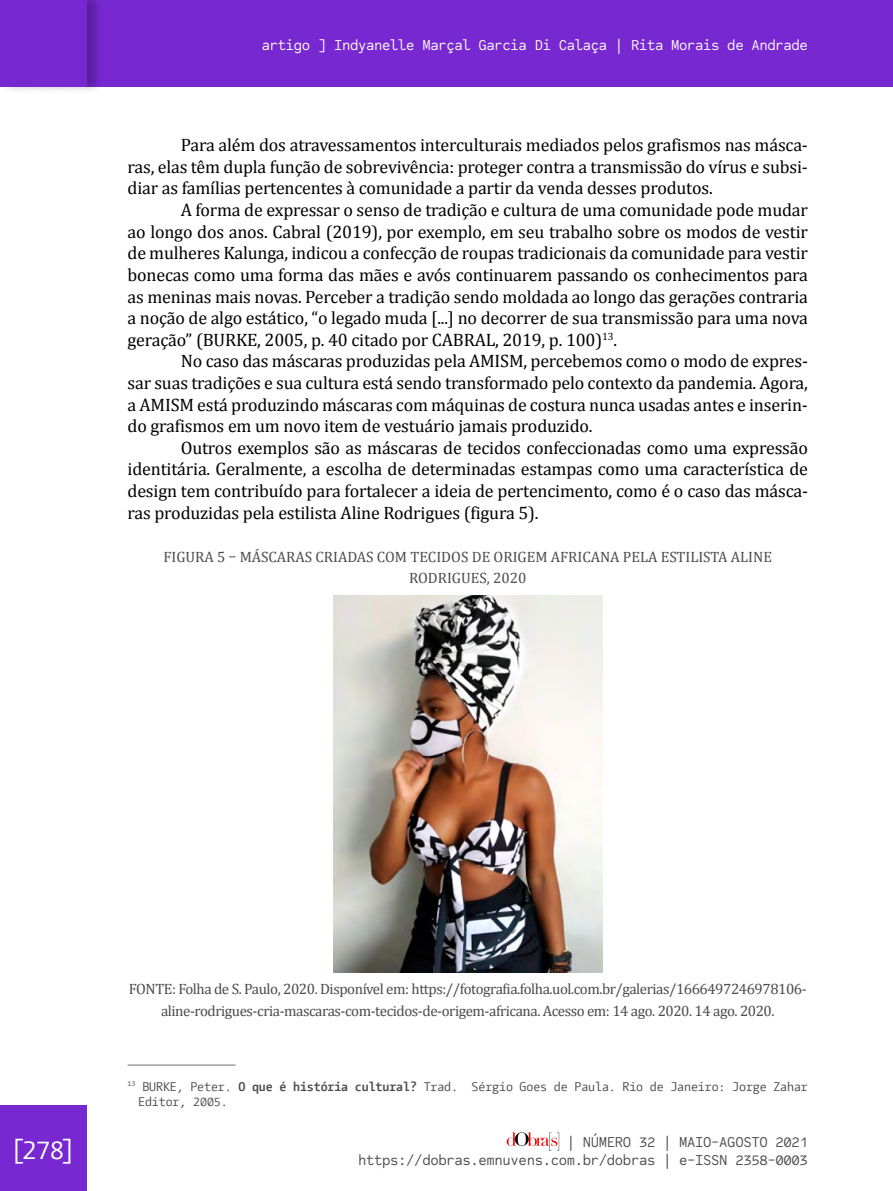
<style>
.page{position:relative;width:893px;height:1191px;background:#fff}
.page>*{position:absolute;margin:0;border:0;box-sizing:border-box;transform-origin:0 0}
.t1{font:27px "Camingo Code";color:#fff}
.t2{font:18px/21.6px "Cambria";letter-spacing:-.01em;color:#000;text-align:justify}
.t3{font:15px/21.6px "Cambria";letter-spacing:-.03em;color:#4b4b4b;text-align:center}
.t4{font:15px/21.6px "Cambria";color:#4b4b4b;text-align:center}
.t5{font:15px/18px "Code Saver";letter-spacing:-.025em;color:#4b4b4b;text-align:right}
.t6{font:15px "Code Saver";letter-spacing:-.025em;color:#fff}
.t7{font:12.75px/15.3px "Camingo Code";letter-spacing:-.01em;color:#4b4b4b}
.s1{font-weight:700}
</style>
<div class="page">
<div style="left:0;top:1106px;width:86px;height:85px;background:#7828d0"></div>
<svg style="left:507px;top:1132px;width:52px;height:18px"></svg>
<div style="left:0;top:0;width:893px;height:86px;background:#7828d0"></div>
<div style="left:0;top:0;width:103px;height:95px;background:#000;opacity:.25"></div>
<div style="left:0;top:0;width:86px;height:86px;background:#7828d0"></div>
<img style="left:333px;top:595px;width:269px;height:377px">
<hr style="left:128px;top:1064px;width:108px;height:1px;background:#6f6f6f">
<p class="t6" style="left:262px;top:36px;width:548px">artigo ] Indyanelle Marçal Garcia Di Calaça | Rita Morais de Andrade</p>
<p class="t2" style="left:128px;top:134px;width:682px;text-indent:53px">Para além dos atravessamentos interculturais mediados pelos grafismos nas másca&shy;ras, elas têm dupla função de sobrevivência: proteger contra a transmissão do vírus e subsi&shy;diar as famílias pertencentes à comunidade a partir da venda desses produtos.</p>
<p class="t2" style="left:128px;top:199px;width:682px;text-indent:53px">A forma de expressar o senso de tradição e cultura de uma comunidade pode mudar ao longo dos anos. Cabral (2019), por exemplo, em seu trabalho sobre os modos de vestir de mulheres Kalunga, indicou a confecção de roupas tradicionais da comunidade para vestir bonecas como uma forma das mães e avós continuarem passando os conhecimentos para as meninas mais novas. Perceber a tradição sendo moldada ao longo das gerações contraria a noção de algo estático, “o legado muda [...] no decorrer de sua transmissão para uma nova geração” (BURKE, 2005, p. 40 citado por CABRAL, 2019, p. 100)<sup>13</sup>.</p>
<p class="t2" style="left:128px;top:350px;width:682px;text-indent:53px">No caso das máscaras produzidas pela AMISM, percebemos como o modo de expres&shy;sar suas tradições e sua cultura está sendo transformado pelo contexto da pandemia. Agora, a AMISM está produzindo máscaras com máquinas de costura nunca usadas antes e inserin&shy;do grafismos em um novo item de vestuário jamais produzido.</p>
<p class="t2" style="left:128px;top:437px;width:682px;text-indent:53px">Outros exemplos são as máscaras de tecidos confeccionadas como uma expressão identitária. Geralmente, a escolha de determinadas estampas como uma característica de design tem contribuído para fortalecer a ideia de pertencimento, como é o caso das másca&shy;ras produzidas pela estilista Aline Rodrigues (figura 5).</p>
<p class="t4" style="left:164px;top:546px;width:610px">FIGURA 5 – MÁSCARAS CRIADAS COM TECIDOS DE ORIGEM AFRICANA PELA ESTILISTA ALINE<br>RODRIGUES, 2020</p>
<p class="t3" style="left:129px;top:978px;width:679px">FONTE: Folha de S. Paulo, 2020. Disponível em: https://fotografia.folha.uol.com.br/galerias/1666497246978106- aline-rodrigues-cria-mascaras-com-tecidos-de-origem-africana. Acesso em: 14 ago. 2020. 14 ago. 2020.</p>
<p class="t7" style="left:138px;top:1077px;width:671px;text-indent:-11px"><sup>13</sup> BURKE, Peter. <span class="s1">O que é história cultural?</span> Trad. Sérgio Goes de Paula. Rio de Janeiro: Jorge Zahar<br>Editor, 2005.</p>
<h1 class="t1" style="left:11px;top:1130px;width:65px">[278]</h1>
<p class="t5" style="left:358px;top:1132px;width:451px">| NÚMERO 32 | MAIO-AGOSTO 2021 https://dobras.emnuvens.com.br/dobras | e-ISSN 2358-0003</p>
</div>
